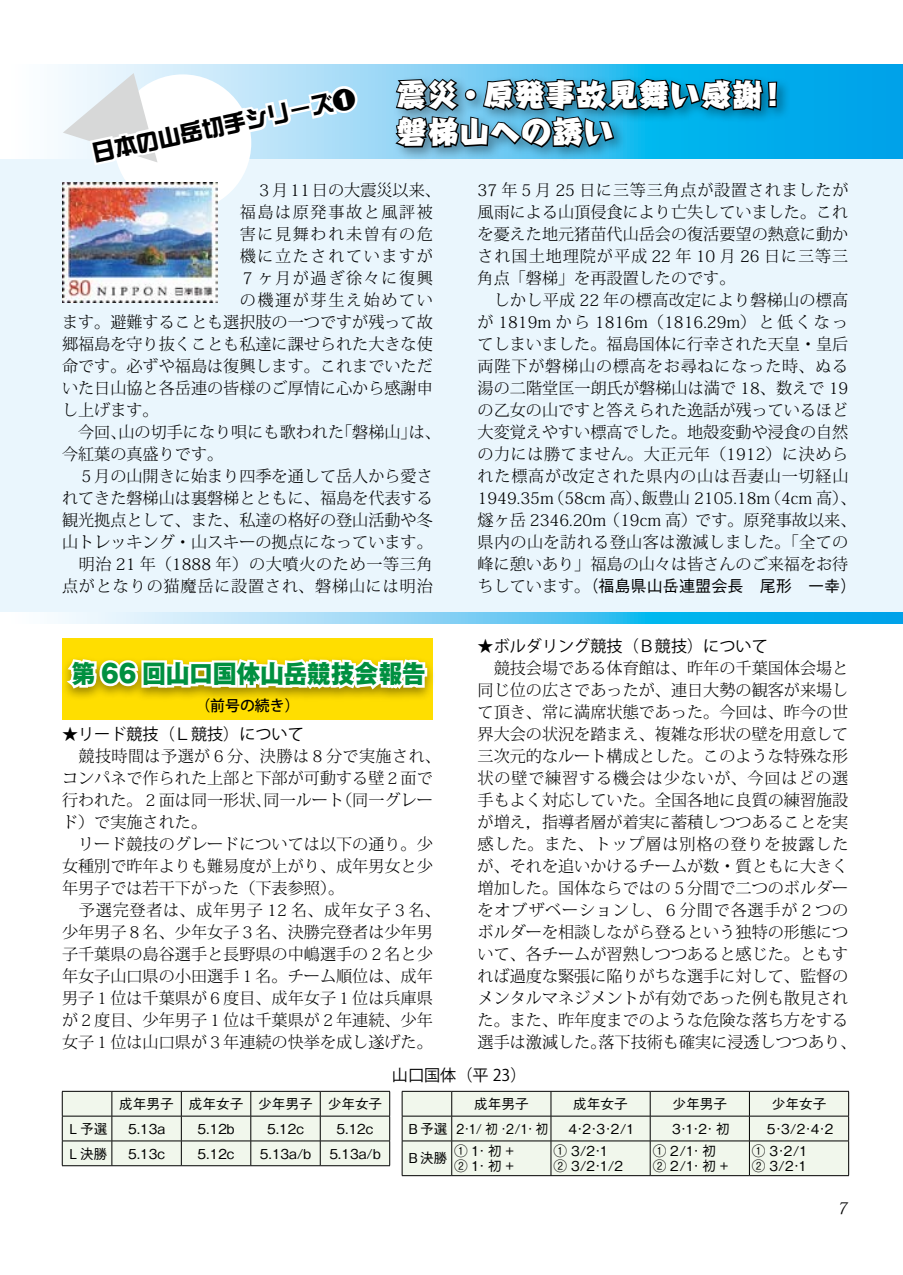
<style>
.page{position:relative;width:903px;height:1275px;background:#fff}
.page>*{position:absolute;margin:0;border:0;box-sizing:border-box;transform-origin:0 0}
.t1{font:800 29.75px/37.3px "Harucraft Std";letter-spacing:.045em;color:#fff}
.t2{font:800 24.85px "Gothic MB101 Pro";letter-spacing:.01em;color:#009040;scale:.94 1}
.t3{font:22.4px "DF So Gei Std W9";color:#000}
.t4{font:300 16.1px/22.1px "Koz Min Pro";color:#000}
.t5{font:300 16.1px "Koz Min Pro";letter-spacing:.095em;color:#000}
.t6{font:16.1px "Koz Go Pro";color:#000}
.t7{font:300 16.1px "Koz Min Pro";letter-spacing:.04em;color:#000}
.t8{font:500 16.1px "Gothic BBB Pro";color:#000}
.t9{font:300 16.1px "Koz Min Pro";letter-spacing:.05em;color:#000}
.t10{font:italic 300 16.1px "Koz Min Pro";color:#000}
.t11{font:500 14.88px "Koz Go Pro";color:#000}
.t12{font:500 13.65px/14.9px "Gothic BBB Pro";color:#000}
.s1{font-family:"Koz Min Pro";font-weight:300}
</style>
<div class="page">
<div style="left:402px;top:1091px;width:447px;height:84px;background:#f1f7ec"></div>
<hr style="left:402px;top:1141px;width:50px;height:1px;background:#000">
<hr style="left:402px;top:1141px;width:1px;height:34px;background:#000">
<hr style="left:452px;top:1141px;width:99px;height:1px;background:#000">
<hr style="left:451px;top:1141px;width:1px;height:34px;background:#000">
<hr style="left:551px;top:1141px;width:99px;height:1px;background:#000">
<hr style="left:551px;top:1141px;width:1px;height:34px;background:#000">
<hr style="left:650px;top:1141px;width:99px;height:1px;background:#000">
<hr style="left:650px;top:1141px;width:1px;height:34px;background:#000">
<hr style="left:749px;top:1141px;width:100px;height:1px;background:#000">
<hr style="left:749px;top:1141px;width:1px;height:34px;background:#000">
<hr style="left:848px;top:1141px;width:1px;height:34px;background:#000">
<hr style="left:402px;top:1175px;width:50px;height:1px;background:#000">
<hr style="left:452px;top:1175px;width:99px;height:1px;background:#000">
<hr style="left:551px;top:1175px;width:99px;height:1px;background:#000">
<hr style="left:650px;top:1175px;width:99px;height:1px;background:#000">
<hr style="left:749px;top:1175px;width:100px;height:1px;background:#000">
<svg style="left:62px;top:1091px;width:328px;height:74px;background:#e3e9df"></svg>
<hr style="left:62px;top:1165px;width:50px;height:1px;background:#000">
<hr style="left:112px;top:1165px;width:69px;height:1px;background:#000">
<hr style="left:181px;top:1165px;width:70px;height:1px;background:#000">
<hr style="left:251px;top:1165px;width:69px;height:1px;background:#000">
<hr style="left:320px;top:1165px;width:70px;height:1px;background:#000">
<div style="left:0;top:64px;width:903px;height:549px;background:#eaf6fd"></div>
<svg style="left:0;top:64px;width:903px;height:95px"></svg>
<svg style="left:778px;top:613px;width:125px;height:11px"></svg>
<div style="left:391px;top:74px;width:399px;height:87px;background:#000;opacity:.35"></div>
<svg style="left:56px;top:64px;width:722px;height:656px"></svg>
<h1 class="t1" style="left:397px;top:73px;width:392px">震災・原発事故見舞い感謝！磐梯山への誘い</h1>
<p class="t4" style="left:240px;top:178px;width:203px">　３月11日の大震災以来、</p>
<p class="t5" style="left:240px;top:200px;width:194px">福島は原発事故と風評被</p>
<p class="t5" style="left:240px;top:222px;width:194px">害に見舞われ未曽有の危</p>
<p class="t5" style="left:240px;top:244px;width:194px">機に立たされていますが</p>
<p class="t5" style="left:240px;top:266px;width:194px">７ヶ月が過ぎ徐々に復興</p>
<p class="t5" style="left:240px;top:288px;width:194px">の機運が芽生え始めてい</p>
<p class="t4" style="left:62px;top:310px;width:372px">ます。避難することも選択肢の一つですが残って故</p>
<p class="t4" style="left:62px;top:332px;width:372px">郷福島を守り抜くことも私達に課せられた大きな使</p>
<p class="t4" style="left:62px;top:354px;width:372px">命です。必ずや福島は復興します。これまでいただ</p>
<p class="t4" style="left:62px;top:376px;width:372px">いた日山協と各岳連の皆様のご厚情に心から感謝申</p>
<p class="t4" style="left:62px;top:398px;width:98px">し上げます。</p>
<p class="t4" style="left:62px;top:420px;width:380px">　今回、山の切手になり唄にも歌われた「磐梯山」は、</p>
<p class="t4" style="left:62px;top:442px;width:163px">今紅葉の真盛りです。</p>
<p class="t4" style="left:62px;top:464px;width:372px">　５月の山開きに始まり四季を通して岳人から愛さ</p>
<p class="t4" style="left:62px;top:486px;width:372px">れてきた磐梯山は裏磐梯とともに、福島を代表する</p>
<p class="t4" style="left:62px;top:508px;width:372px">観光拠点として、また、私達の格好の登山活動や冬</p>
<p class="t4" style="left:62px;top:530px;width:372px">山トレッキング・山スキーの拠点になっています。</p>
<p class="t7" style="left:62px;top:552px;width:372px">　明治 21 年（1888 年）の大噴火のため一等三角</p>
<p class="t9" style="left:62px;top:574px;width:372px">点がとなりの猫魔岳に設置され、磐梯山には明治</p>
<h3 class="t3" style="left:90px;top:141px;width:269px;rotate:-12deg">日本の山岳切手シリーズ❶</h3>
<p class="t4" style="left:477px;top:178px;width:380px">37 年５月 25 日に三等三角点が設置されましたが風雨による山頂侵食により亡失していました。これを憂えた地元猪苗代山岳会の復活要望の熱意に動かされ国土地理院が平成 22 年 10 月 26 日に三等三角点「磐梯」を再設置したのです。<br>　しかし平成 22 年の標高改定により磐梯山の標高が 1819m から 1816m（1816.29m）と低くなってしまいました。福島国体に行幸された天皇・皇后両陛下が磐梯山の標高をお尋ねになった時、ぬる湯の二階堂匡一朗氏が磐梯山は満で 18、数えで 19の乙女の山ですと答えられた逸話が残っているほど大変覚えやすい標高でした。地殻変動や浸食の自然の力には勝てません。大正元年（1912）に決められた標高が改定された県内の山は吾妻山一切経山<br>1949.35m（58cm 高）、飯豊山 2105.18m（4cm 高）、燧ヶ岳 2346.20m（19cm 高）です。原発事故以来、県内の山を訪れる登山客は激減しました。「全ての峰に憩いあり」福島の山々は皆さんのご来福をお待</p>
<p class="t8" style="left:477px;top:573px;width:380px"><span class="s1">ちしています。</span>（福島県山岳連盟会長　尾形　一幸）</p>
<h2 class="t2" style="left:72px;top:653px;width:378px">第 66 回山口国体山岳競技会報告</h2>
<p class="t11" style="left:195px;top:696px;width:106px">（前号の続き）</p>
<p class="t6" style="left:62px;top:724px;width:243px">★リード競技（Ｌ競技）について</p>
<p class="t4" style="left:62px;top:745px;width:380px">　競技時間は予選が６分、決勝は８分で実施され、コンパネで作られた上部と下部が可動する壁２面で行われた。２面は同一形状、同一ルート（同一グレード）で実施された。<br>　リード競技のグレードについては以下の通り。少女種別で昨年よりも難易度が上がり、成年男女と少年男子では若干下がった（下表参照）。<br>　予選完登者は、成年男子 12 名、成年女子３名、少年男子８名、少年女子３名、決勝完登者は少年男子千葉県の島谷選手と長野県の中嶋選手の２名と少年女子山口県の小田選手１名。チーム順位は、成年男子１位は千葉県が６度目、成年女子１位は兵庫県が２度目、少年男子１位は千葉県が２年連続、少年女子１位は山口県が３年連続の快挙を成し遂げた。</p>
<p class="t6" style="left:477px;top:636px;width:292px">★ボルダリング競技（Ｂ競技）について</p>
<p class="t4" style="left:477px;top:657px;width:380px">　競技会場である体育館は、昨年の千葉国体会場と同じ位の広さであったが、連日大勢の観客が来場して頂き、常に満席状態であった。今回は、昨今の世界大会の状況を踏まえ、複雑な形状の壁を用意して三次元的なルート構成とした。このような特殊な形状の壁で練習する機会は少ないが、今回はどの選手もよく対応していた。全国各地に良質の練習施設が増え，指導者層が着実に蓄積しつつあることを実感した。また、トップ層は別格の登りを披露したが、それを追いかけるチームが数・質ともに大きく増加した。国体ならではの５分間で二つのボルダーをオブザベーションし、６分間で各選手が２つのボルダーを相談しながら登るという独特の形態について、各チームが習熟しつつあると感じた。ともすれば過度な緊張に陥りがちな選手に対して、監督のメンタルマネジメントが有効であった例も散見された。また、昨年度までのような危険な落ち方をする選手は激減した。落下技術も確実に浸透しつつあり、</p>
<p class="t12" style="left:119px;top:1095px;width:264px">成年男子 成年女子 少年男子 少年女子</p>
<p class="t12" style="left:67px;top:1119px;width:42px">Ｌ予選</p>
<p class="t12" style="left:128px;top:1119px;width:38px">5.13a</p>
<p class="t12" style="left:198px;top:1119px;width:38px">5.12b</p>
<p class="t12" style="left:267px;top:1119px;width:38px">5.12c</p>
<p class="t12" style="left:336px;top:1119px;width:38px">5.12c</p>
<p class="t12" style="left:67px;top:1144px;width:42px">Ｌ決勝</p>
<p class="t12" style="left:128px;top:1144px;width:38px">5.13c</p>
<p class="t12" style="left:198px;top:1144px;width:38px">5.12c</p>
<p class="t12" style="left:260px;top:1144px;width:53px">5.13a/b</p>
<p class="t12" style="left:329px;top:1144px;width:53px">5.13a/b</p>
<p class="t6" style="left:392px;top:1065px;width:136px">山口国体（平 23）</p>
<p class="t12" style="left:474px;top:1095px;width:56px">成年男子</p>
<p class="t12" style="left:573px;top:1095px;width:56px">成年女子</p>
<p class="t12" style="left:672px;top:1095px;width:56px">少年男子</p>
<p class="t12" style="left:772px;top:1095px;width:56px">少年女子</p>
<p class="t12" style="left:406px;top:1119px;width:143px">Ｂ予選 2･1/ 初･2/1･初</p>
<p class="t12" style="left:568px;top:1119px;width:68px">4･2･3･2/1</p>
<p class="t12" style="left:672px;top:1119px;width:59px">3･1･2･初</p>
<p class="t12" style="left:767px;top:1119px;width:68px">5･3/2･4･2</p>
<p class="t12" style="left:406px;top:1149px;width:42px">Ｂ決勝</p>
<p class="t12" style="left:454px;top:1142px;width:61px">①1･初+<br>②1･初+</p>
<p class="t12" style="left:553px;top:1142px;width:71px">① 3/2･1<br>② 3/2･1/2</p>
<p class="t12" style="left:653px;top:1142px;width:77px">① 2/1･初<br>② 2/1･初 +</p>
<p class="t12" style="left:752px;top:1142px;width:57px">① 3･2/1<br>② 3/2･1</p>
<p class="t10" style="left:837px;top:1196px;width:15px">7</p>
</div>
